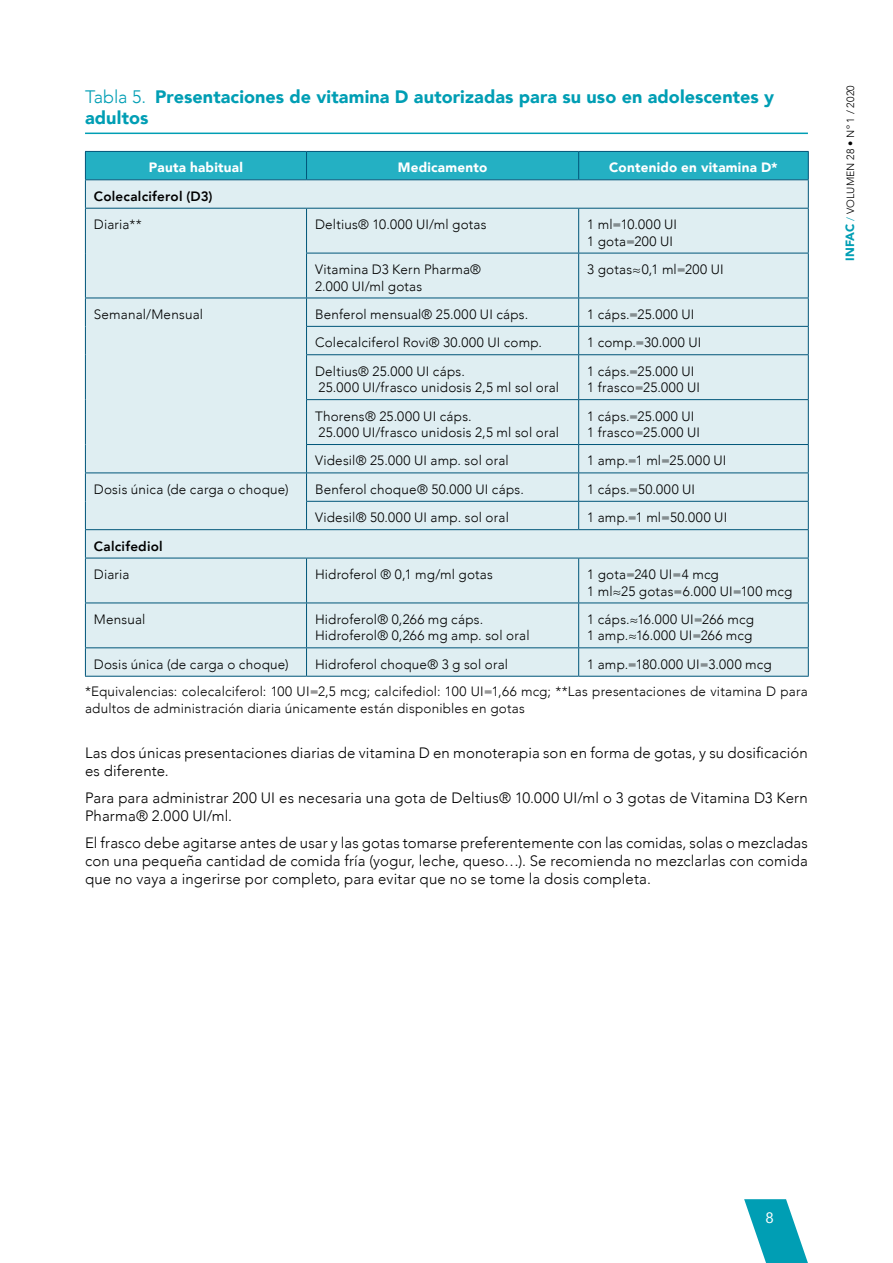
<style>
.page{position:relative;width:893px;height:1263px;background:#fff}
.page>*{position:absolute;margin:0;border:0;box-sizing:border-box;transform-origin:0 0}
.t1{font:900 18px/21px "Avenir";letter-spacing:.005em;color:#009eb4}
.t2{font:300 15px/18px "Avenir";letter-spacing:.01em;color:#000}
.t3{font:15px "Avenir";color:#fff}
.t4{font:300 13.5px/16.5px "Avenir";letter-spacing:.015em;color:#000}
.t5{font:900 13.5px "Avenir";letter-spacing:.015em;color:#fff}
.t6{font:800 13.5px "Avenir";letter-spacing:.015em;color:#000}
.t7{font:300 10.5px "Avenir";letter-spacing:.02em;color:#000}
.s1{font-weight:300}
.s2{font-weight:900;font-size:12px;color:#009eb4}
.s3{color:#009eb4}
</style>
<div class="page">
<hr style="left:85px;top:133px;width:723px;height:1px;background:#009eb4">
<div style="left:86px;top:209px;width:722px;height:467px;background:#dfeef2"></div>
<hr style="left:85px;top:208px;width:222px;height:1px;background:#005579">
<hr style="left:307px;top:208px;width:272px;height:1px;background:#005579">
<hr style="left:306px;top:209px;width:1px;height:44px;background:#005579">
<hr style="left:579px;top:208px;width:230px;height:1px;background:#005579">
<hr style="left:578px;top:209px;width:1px;height:44px;background:#005579">
<hr style="left:306px;top:253px;width:273px;height:1px;background:#005579">
<hr style="left:306px;top:253px;width:1px;height:45px;background:#005579">
<hr style="left:579px;top:253px;width:230px;height:1px;background:#005579">
<hr style="left:578px;top:253px;width:1px;height:45px;background:#005579">
<hr style="left:85px;top:298px;width:222px;height:1px;background:#005579">
<hr style="left:307px;top:298px;width:272px;height:1px;background:#005579">
<hr style="left:579px;top:298px;width:230px;height:1px;background:#005579">
<hr style="left:306px;top:326px;width:273px;height:1px;background:#005579">
<svg style="left:306px;top:298px;width:1px;height:56px"></svg>
<hr style="left:579px;top:326px;width:230px;height:1px;background:#005579">
<svg style="left:578px;top:298px;width:1px;height:56px"></svg>
<hr style="left:306px;top:354px;width:273px;height:1px;background:#005579">
<hr style="left:306px;top:355px;width:1px;height:44px;background:#005579">
<hr style="left:579px;top:354px;width:230px;height:1px;background:#005579">
<hr style="left:578px;top:355px;width:1px;height:44px;background:#005579">
<hr style="left:306px;top:399px;width:273px;height:1px;background:#005579">
<hr style="left:306px;top:400px;width:1px;height:44px;background:#005579">
<hr style="left:579px;top:399px;width:230px;height:1px;background:#005579">
<hr style="left:578px;top:400px;width:1px;height:44px;background:#005579">
<hr style="left:306px;top:444px;width:273px;height:1px;background:#005579">
<hr style="left:579px;top:444px;width:230px;height:1px;background:#005579">
<hr style="left:85px;top:472px;width:222px;height:1px;background:#005579">
<hr style="left:307px;top:472px;width:272px;height:1px;background:#005579">
<hr style="left:579px;top:472px;width:230px;height:1px;background:#005579">
<hr style="left:306px;top:501px;width:273px;height:1px;background:#005579">
<svg style="left:306px;top:445px;width:1px;height:84px"></svg>
<hr style="left:579px;top:501px;width:230px;height:1px;background:#005579">
<svg style="left:578px;top:445px;width:1px;height:84px"></svg>
<hr style="left:85px;top:529px;width:222px;height:1px;background:#005579">
<hr style="left:307px;top:529px;width:272px;height:1px;background:#005579">
<hr style="left:579px;top:529px;width:230px;height:1px;background:#005579">
<hr style="left:85px;top:558px;width:222px;height:1px;background:#005579">
<hr style="left:307px;top:558px;width:272px;height:1px;background:#005579">
<hr style="left:306px;top:558px;width:1px;height:45px;background:#005579">
<hr style="left:579px;top:558px;width:230px;height:1px;background:#005579">
<hr style="left:578px;top:558px;width:1px;height:45px;background:#005579">
<hr style="left:85px;top:603px;width:222px;height:1px;background:#005579">
<hr style="left:307px;top:603px;width:272px;height:1px;background:#005579">
<hr style="left:306px;top:603px;width:1px;height:44px;background:#005579">
<hr style="left:579px;top:603px;width:230px;height:1px;background:#005579">
<hr style="left:578px;top:603px;width:1px;height:44px;background:#005579">
<hr style="left:85px;top:647px;width:222px;height:1px;background:#005579">
<hr style="left:307px;top:647px;width:272px;height:1px;background:#005579">
<svg style="left:306px;top:648px;width:1px;height:28px"></svg>
<hr style="left:579px;top:647px;width:230px;height:1px;background:#005579">
<svg style="left:578px;top:648px;width:1px;height:28px"></svg>
<hr style="left:85px;top:209px;width:1px;height:44px;background:#005579">
<hr style="left:808px;top:209px;width:1px;height:44px;background:#005579">
<hr style="left:85px;top:253px;width:1px;height:45px;background:#005579">
<hr style="left:808px;top:253px;width:1px;height:45px;background:#005579">
<svg style="left:85px;top:298px;width:1px;height:57px"></svg>
<svg style="left:808px;top:298px;width:1px;height:56px"></svg>
<hr style="left:85px;top:355px;width:1px;height:45px;background:#005579">
<hr style="left:808px;top:355px;width:1px;height:44px;background:#005579">
<hr style="left:85px;top:400px;width:1px;height:44px;background:#005579">
<hr style="left:808px;top:400px;width:1px;height:44px;background:#005579">
<svg style="left:85px;top:444px;width:1px;height:114px"></svg>
<svg style="left:808px;top:445px;width:1px;height:113px"></svg>
<hr style="left:85px;top:558px;width:1px;height:45px;background:#005579">
<hr style="left:808px;top:558px;width:1px;height:45px;background:#005579">
<hr style="left:85px;top:603px;width:1px;height:44px;background:#005579">
<hr style="left:808px;top:603px;width:1px;height:44px;background:#005579">
<svg style="left:85px;top:648px;width:1px;height:28px"></svg>
<svg style="left:808px;top:648px;width:1px;height:28px"></svg>
<hr style="left:85px;top:676px;width:222px;height:1px;background:#005579">
<hr style="left:307px;top:676px;width:272px;height:1px;background:#005579">
<hr style="left:579px;top:676px;width:230px;height:1px;background:#005579">
<svg style="left:85px;top:151px;width:724px;height:57px;background:#7ecbd7"></svg>
<hr style="left:85px;top:179px;width:222px;height:1px;background:#005579">
<hr style="left:307px;top:179px;width:272px;height:1px;background:#005579">
<hr style="left:579px;top:179px;width:230px;height:1px;background:#005579">
<svg style="left:744px;top:1199px;width:64px;height:64px"></svg>
<h1 class="t1" style="left:85px;top:86px;width:690px"><span class="s1">Tabla 5.</span> Presentaciones de vitamina D autorizadas para su uso en adolescentes y adultos</h1>
<p class="t5" style="left:149px;top:156px;width:96px">Pauta habitual</p>
<p class="t5" style="left:398px;top:156px;width:91px">Medicamento</p>
<p class="t5" style="left:609px;top:156px;width:170px">Contenido en vitamina D*</p>
<p class="t6" style="left:94px;top:186px;width:120px">Colecalciferol (D3)</p>
<p class="t4" style="left:94px;top:216px;width:49px">Diaria**</p>
<p class="t4" style="left:315px;top:216px;width:173px">Deltius® 10.000 UI/ml gotas</p>
<p class="t4" style="left:587px;top:216px;width:91px">1 ml=10.000 UI<br>1 gota=200 UI</p>
<p class="t4" style="left:315px;top:261px;width:168px">Vitamina D3 Kern Pharma®<br>2.000 UI/ml gotas</p>
<p class="t4" style="left:587px;top:261px;width:138px">3 gotas≈0,1 ml=200 UI</p>
<p class="t4" style="left:94px;top:306px;width:111px">Semanal/Mensual</p>
<p class="t4" style="left:315px;top:306px;width:215px">Benferol mensual® 25.000 UI cáps.</p>
<p class="t4" style="left:587px;top:306px;width:109px">1 cáps.=25.000 UI</p>
<p class="t4" style="left:315px;top:334px;width:229px">Colecalciferol Rovi® 30.000 UI comp.</p>
<p class="t4" style="left:587px;top:334px;width:116px">1 comp.=30.000 UI</p>
<p class="t4" style="left:315px;top:363px;width:246px">Deltius® 25.000 UI cáps.<br>25.000 UI/frasco unidosis 2,5 ml sol oral</p>
<p class="t4" style="left:587px;top:363px;width:114px">1 cáps.=25.000 UI<br>1 frasco=25.000 UI</p>
<p class="t4" style="left:315px;top:408px;width:246px">Thorens® 25.000 UI cáps.<br>25.000 UI/frasco unidosis 2,5 ml sol oral</p>
<p class="t4" style="left:587px;top:408px;width:114px">1 cáps.=25.000 UI<br>1 frasco=25.000 UI</p>
<p class="t4" style="left:315px;top:453px;width:195px">Videsil® 25.000 UI amp. sol oral</p>
<p class="t4" style="left:587px;top:453px;width:141px">1 amp.=1 ml=25.000 UI</p>
<p class="t4" style="left:94px;top:481px;width:196px">Dosis única (de carga o choque)</p>
<p class="t4" style="left:315px;top:481px;width:210px">Benferol choque® 50.000 UI cáps.</p>
<p class="t4" style="left:587px;top:481px;width:109px">1 cáps.=50.000 UI</p>
<p class="t4" style="left:315px;top:509px;width:195px">Videsil® 50.000 UI amp. sol oral</p>
<p class="t4" style="left:587px;top:509px;width:141px">1 amp.=1 ml=50.000 UI</p>
<p class="t6" style="left:94px;top:535px;width:70px">Calcifediol</p>
<p class="t4" style="left:94px;top:566px;width:37px">Diaria</p>
<p class="t4" style="left:315px;top:566px;width:179px">Hidroferol ® 0,1 mg/ml gotas</p>
<p class="t4" style="left:587px;top:566px;width:207px">1 gota=240 UI=4 mcg<br>1 ml≈25 gotas=6.000 UI=100 mcg</p>
<p class="t4" style="left:94px;top:611px;width:53px">Mensual</p>
<p class="t4" style="left:315px;top:611px;width:216px">Hidroferol® 0,266 mg cáps.<br>Hidroferol® 0,266 mg amp. sol oral</p>
<p class="t4" style="left:587px;top:611px;width:168px">1 cáps.≈16.000 UI=266 mcg<br>1 amp.≈16.000 UI=266 mcg</p>
<p class="t4" style="left:94px;top:656px;width:196px">Dosis única (de carga o choque)</p>
<p class="t4" style="left:315px;top:656px;width:195px">Hidroferol choque® 3 g sol oral</p>
<p class="t4" style="left:85px;top:650px;width:724px;line-height:27.3px;text-indent:502px">1 amp.=180.000 UI=3.000 mcg *Equivalencias: colecalciferol: 100 UI=2,5 mcg; calcifediol: 100 UI=1,66 mcg; **Las presentaciones de vitamina D para</p>
<p class="t4" style="left:85px;top:700px;width:441px">adultos de administración diaria únicamente están disponibles en gotas</p>
<p class="t2" style="left:85px;top:743px;width:724px">Las dos únicas presentaciones diarias de vitamina D en monoterapia son en forma de gotas, y su dosificación es diferente.</p>
<p class="t2" style="left:85px;top:788px;width:724px">Para para administrar 200 UI es necesaria una gota de Deltius® 10.000 UI/ml o 3 gotas de Vitamina D3 Kern<br>Pharma® 2.000 UI/ml.</p>
<p class="t2" style="left:85px;top:833px;width:724px;text-align:justify">El frasco debe agitarse antes de usar y las gotas tomarse preferentemente con las comidas, solas o mezcladas con una pequeña cantidad de comida fría (yogur, leche, queso…). Se recomienda no mezclarlas con comida que no vaya a ingerirse por completo, para evitar que no se tome la dosis completa.</p>
<p class="t7" style="left:844px;top:261px;width:177px;rotate:-90deg"><span class="s2">INFAC</span> <span class="s3">/</span> VOLUMEN 28 • Nº 1 / 2020</p>
<p class="t3" style="left:765px;top:1206px;width:10px">8</p>
</div>
